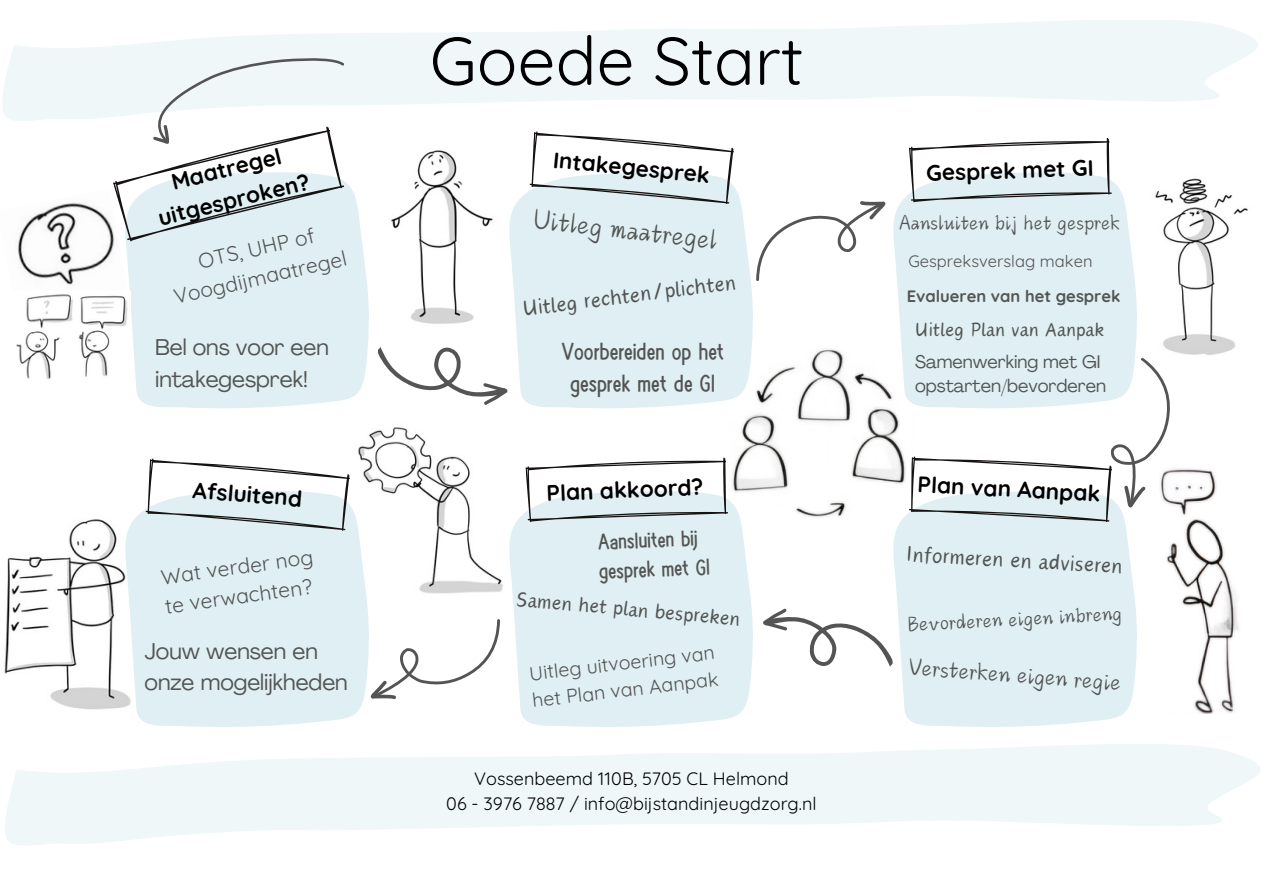
<style>
.page{position:relative;width:1263px;height:894px;background:#fff}
.page>*{position:absolute;margin:0;border:0;box-sizing:border-box;transform-origin:0 0}
.t1{font:67.5px "Quicksand";color:#000}
.t2{font:30px "Canva Tickler";color:#545454}
.t3{font:27px "Canva Wander World";color:#545454}
.t4{font:25.5px "Canva Wander World";color:#545454}
.t5{font:25.5px "Canva Tickler";color:#545454}
.t6{font:24px "Canva Wander World";color:#545454}
.t7{font:700 22.5px/31.5px "Quicksand";color:#000;text-align:center}
.t8{font:22.5px/31.5px "Agrandir";color:#545454}
.t9{font:22.5px "Canva Tickler";color:#545454}
.t10{font:22.5px/31.5px "Canva Ya Zhi Hei Latin";color:#545454;text-align:center}
.t11{font:21px/29.2px "Quicksand";color:#545454;text-align:center}
.t12{font:21px/29.2px "Canva Ya Zhi Hei Latin";color:#545454}
.t13{font:19.5px/27px "Quicksand";color:#545454}
.t14{font:18px/24.8px "Quicksand";color:#000;text-align:center}
.t15{font:18px/24.8px "Agrandir";color:#545454}
.t16{font:700 16.5px "Quicksand";color:#545454}
.t17{font:16.5px "Quicksand";color:#545454}
</style>
<div class="page">
<img style="left:391px;top:150px;width:102px;height:174px">
<div style="left:129px;top:182px;width:240px;height:226px;background:#dfeff3"></div>
<img style="left:4px;top:519px;width:121px;height:191px">
<img style="left:732px;top:349px;width:174px;height:168px">
<svg style="left:509px;top:187px;width:245px;height:223px;background:#e1f0f3"></svg>
<img style="left:17px;top:202px;width:112px;height:83px">
<img style="left:1155px;top:178px;width:93px;height:177px">
<div style="left:893px;top:181px;width:244px;height:229px;background:#dfeff3"></div>
<img style="left:358px;top:427px;width:145px;height:167px">
<svg style="left:125px;top:489px;width:245px;height:238px;background:#e1f0f3"></svg>
<svg style="left:509px;top:489px;width:245px;height:238px;background:#e1f0f3"></svg>
<div style="left:893px;top:489px;width:244px;height:238px;background:#dfeff3"></div>
<svg style="left:378px;top:346px;width:129px;height:59px"></svg>
<svg style="left:756px;top:201px;width:129px;height:80px"></svg>
<svg style="left:763px;top:608px;width:129px;height:59px"></svg>
<svg style="left:371px;top:619px;width:129px;height:80px"></svg>
<img style="left:1166px;top:470px;width:73px;height:242px">
<svg style="left:529px;top:131px;width:205px;height:73px"></svg>
<svg style="left:908px;top:138px;width:204px;height:65px"></svg>
<svg style="left:525px;top:457px;width:204px;height:65px"></svg>
<svg style="left:145px;top:458px;width:205px;height:73px"></svg>
<div style="left:5px;top:744px;width:1256px;height:101px;background:linear-gradient(to right,#f3f9fb,#f4f9fb)"></div>
<svg style="left:2px;top:20px;width:1256px;height:101px;fill:#eff7f9"></svg>
<svg style="left:112px;top:20px;width:233px;height:222px"></svg>
<svg style="left:908px;top:357px;width:298px;height:165px"></svg>
<img style="left:16px;top:291px;width:115px;height:90px">
<h1 class="t7" style="left:147px;top:172px;width:157px;rotate:-14deg">Maatregel uitgesproken?</h1>
<p class="t11" style="left:164px;top:254px;width:178px;rotate:-13deg">OTS, UHP of<br>Voogdijmaatregel</p>
<p class="t8" style="left:155px;top:333px;width:175px">Bel ons voor een intakegesprek!</p>
<p class="t1" style="left:430px;top:17px;width:375px">Goede Start</p>
<h4 class="t7" style="left:555px;top:143px;width:159px;rotate:6deg">Intakegesprek</h4>
<h4 class="t2" style="left:535px;top:204px;width:187px;rotate:6deg">Uitleg maatregel</h4>
<p class="t3" style="left:521px;top:296px;width:217px;rotate:-7deg">Uitleg rechten/plichten</p>
<p class="t10" style="left:561px;top:335px;width:164px">Voorbereiden op het gesprek met de GI</p>
<h2 class="t7" style="left:194px;top:473px;width:111px;rotate:5deg">Afsluitend</h2>
<p class="t7" style="left:546px;top:477px;width:159px;rotate:-3deg">Plan akkoord?</p>
<p class="t11" style="left:159px;top:562px;width:155px;text-align:left;rotate:-8deg">Wat verder nog te verwachten?</p>
<h3 class="t8" style="left:145px;top:637px;width:205px">Jouw wensen en onze mogelijkheden</h3>
<p class="t12" style="left:597px;top:526px;width:113px;rotate:-2deg">Aansluiten bij gesprek met GI</p>
<p class="t4" style="left:517px;top:587px;width:226px;rotate:5deg">Samen het plan bespreken</p>
<h5 class="t13" style="left:528px;top:660px;width:188px;rotate:-7deg">Uitleg uitvoering van het Plan van Aanpak</h5>
<h6 class="t14" style="left:446px;top:766px;width:372px">Vossenbeemd 110B, 5705 CL Helmond<br>06 - 3976 7887 / info@bijstandinjeugdzorg.nl</h6>
<h5 class="t7" style="left:926px;top:157px;width:169px;rotate:-2deg">Gesprek met GI</h5>
<h5 class="t9" style="left:899px;top:210px;width:222px">Aansluiten bij het gesprek</h5>
<p class="t17" style="left:908px;top:250px;width:186px">Gespreksverslag maken</p>
<p class="t16" style="left:907px;top:285px;width:215px">Evalueren van het gesprek</p>
<p class="t6" style="left:914px;top:318px;width:191px">Uitleg Plan van Aanpak</p>
<p class="t15" style="left:915px;top:351px;width:193px">Samenwerking met GI opstarten/bevorderen</p>
<h4 class="t7" style="left:918px;top:468px;width:184px;rotate:3deg">Plan van Aanpak</h4>
<h5 class="t3" style="left:906px;top:542px;width:219px;rotate:3deg">Informeren en adviseren</h5>
<h2 class="t9" style="left:907px;top:612px;width:216px;rotate:-3deg">Bevorderen eigen inbreng</h2>
<p class="t5" style="left:910px;top:653px;width:214px;rotate:4deg">Versterken eigen regie</p>
</div>
